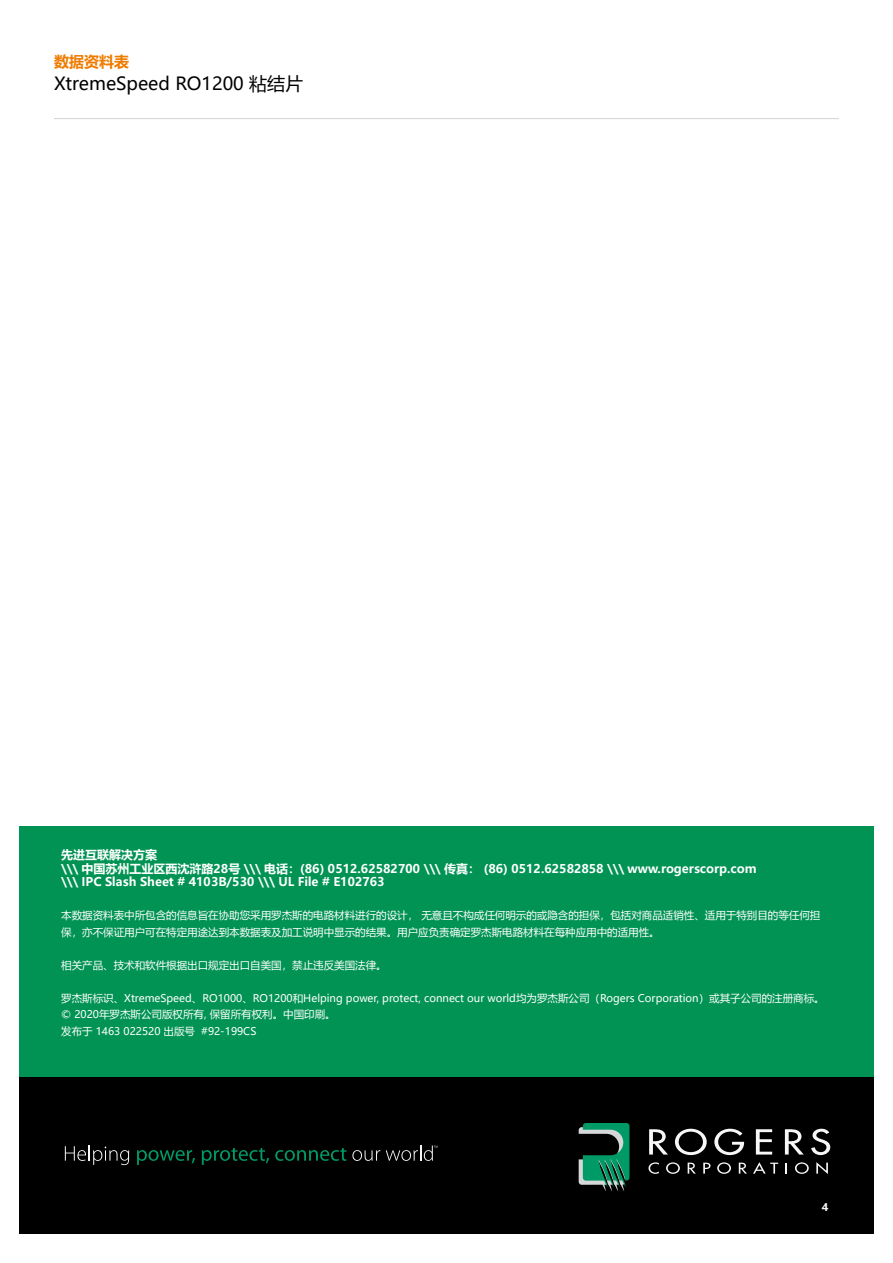
<style>
.page{position:relative;width:893px;height:1263px;background:#fff}
.page>*{position:absolute;margin:0;border:0;box-sizing:border-box;transform-origin:0 0}
.t1{font:18px "Microsoft Ya Hei";color:#000}
.t2{font:700 15px "Microsoft Ya Hei";color:#ef7c00}
.t3{font:700 12px/13.5px "Microsoft Ya Hei";color:#fff}
.t4{font:10.5px/16.5px "Microsoft Ya Hei";color:#fff}
.t5{font:700 10.5px "Microsoft Ya Hei";color:#fff}
</style>
<div class="page">
<div style="left:19px;top:1077px;width:855px;height:156px;background:#000"></div>
<div style="left:19px;top:826px;width:855px;height:251px;background:#009353"></div>
<svg style="left:579px;top:1123px;width:50px;height:68px"></svg>
<svg style="left:649px;top:1129px;width:19px;height:25px"></svg>
<svg style="left:675px;top:1129px;width:32px;height:26px"></svg>
<svg style="left:714px;top:1129px;width:30px;height:26px"></svg>
<svg style="left:756px;top:1129px;width:16px;height:25px"></svg>
<svg style="left:785px;top:1129px;width:19px;height:25px"></svg>
<svg style="left:811px;top:1129px;width:19px;height:26px"></svg>
<svg style="left:648px;top:1162px;width:11px;height:12px"></svg>
<svg style="left:666px;top:1162px;width:14px;height:12px"></svg>
<svg style="left:688px;top:1162px;width:8px;height:11px"></svg>
<svg style="left:703px;top:1162px;width:7px;height:11px"></svg>
<svg style="left:717px;top:1162px;width:14px;height:12px"></svg>
<svg style="left:739px;top:1162px;width:8px;height:11px"></svg>
<svg style="left:753px;top:1162px;width:25px;height:11px"></svg>
<svg style="left:795px;top:1162px;width:14px;height:12px"></svg>
<svg style="left:816px;top:1162px;width:12px;height:12px"></svg>
<svg style="left:65px;top:1145px;width:64px;height:20px"></svg>
<svg style="left:137px;top:1150px;width:58px;height:15px"></svg>
<svg style="left:202px;top:1148px;width:67px;height:17px"></svg>
<svg style="left:275px;top:1148px;width:71px;height:13px"></svg>
<svg style="left:352px;top:1150px;width:28px;height:11px"></svg>
<svg style="left:386px;top:1145px;width:52px;height:16px"></svg>
<hr style="left:54px;top:118px;width:785px;height:1px;background:#d5d7d8">
<h2 class="t2" style="left:54px;top:51px;width:76px">数据资料表</h2>
<h1 class="t1" style="left:54px;top:71px;width:251px">XtremeSpeed RO1200 粘结片</h1>
<p class="t3" style="left:61px;top:847px;width:697px">先进互联解决方案<br>\\\ 中国苏州工业区西沈浒路28号 \\\ 电话：(86) 0512.62582700 \\\ 传真： (86) 0512.62582858 \\\ www.rogerscorp.com \\\ IPC Slash Sheet # 4103B/530 \\\ UL File # E102763</p>
<p class="t4" style="left:61px;top:907px;width:761px">本数据资料表中所包含的信息旨在协助您采用罗杰斯的电路材料进行的设计， 无意且不构成任何明示的或隐含的担保，包括对商品适销性、适用于特别目的等任何担保，亦不保证用户可在特定用途达到本数据表及加工说明中显示的结果。用户应负责确定罗杰斯电路材料在每种应用中的适用性。</p>
<p class="t4" style="left:61px;top:956px;width:327px">相关产品、技术和软件根据出口规定出口自美国，禁止违反美国法律。</p>
<p class="t4" style="left:61px;top:989px;width:765px">罗杰斯标识、XtremeSpeed、RO1000、RO1200和Helping power, protect, connect our world均为罗杰斯公司（Rogers Corporation）或其子公司的注册商标。© 2020年罗杰斯公司版权所有, 保留所有权利。中国印刷。<br>发布于 1463 022520 出版号 #92-199CS</p>
<p class="t5" style="left:822px;top:1200px;width:8px">4</p>
</div>
